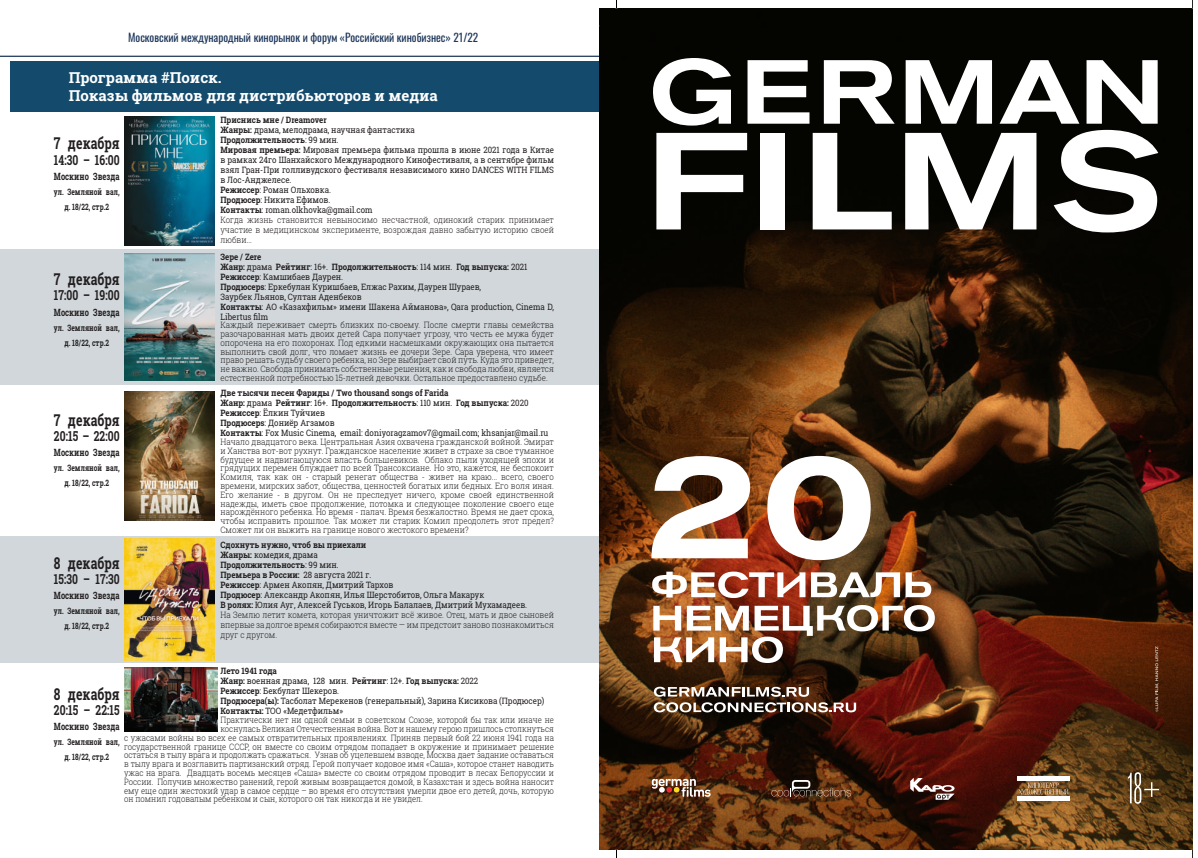
<style>
.page{position:relative;width:1198px;height:858px;background:#fff}
.page>*{position:absolute;margin:0;border:0;box-sizing:border-box;transform-origin:0 0}
.t1{font:700 16.25px "Roboto Slab";letter-spacing:.01em;color:#231f20;scale:.75 1}
.t2{font:700 15px/18px "Roboto Slab";color:#fff}
.t3{font:700 13.75px "Roboto Slab";letter-spacing:.01em;color:#231f20;scale:.75 1}
.t4{font:11.25px "Oswald";color:#1d365a}
.t5{font:700 10px "Roboto Slab";letter-spacing:.01em;color:#231f20;scale:.75 1}
.t6{font:8.75px/10px "Roboto Slab";color:#231f20;scale:.9 1}
.t7{font:300 8.75px/8.8px "Roboto Slab";color:#231f20;text-align:justify;scale:.9 1}
.t8{font:300 8.75px/8.8px "Roboto Slab";color:#231f20;scale:.88 1}
.t9{font:700 8.75px/15px "Roboto Slab";letter-spacing:.01em;color:#231f20;text-align:center;scale:.75 1}
.s1{font-weight:700}
.s2{font-weight:300}
</style>
<div class="page">
<hr style="left:0;top:56px;width:599px;height:1px;background:#1d365a">
<div style="left:11px;top:62px;width:588px;height:50px;background:#144b6d"></div>
<div style="left:0;top:249px;width:599px;height:136px;background:#d1d7da"></div>
<div style="left:0;top:536px;width:599px;height:127px;background:#d1d7da"></div>
<img style="left:124px;top:116px;width:90px;height:129px">
<img style="left:124px;top:253px;width:90px;height:127px">
<img style="left:124px;top:391px;width:90px;height:129px">
<img style="left:124px;top:538px;width:90px;height:122px">
<img style="left:124px;top:667px;width:93px;height:64px">
<svg style="left:599px;top:9px;width:593px;height:840px;background:#361c0a"></svg>
<svg style="left:652px;top:778px;width:58px;height:18px"></svg>
<svg style="left:771px;top:780px;width:80px;height:16px"></svg>
<svg style="left:1128px;top:772px;width:31px;height:31px"></svg>
<svg style="left:910px;top:777px;width:44px;height:22px"></svg>
<svg style="left:653px;top:58px;width:78px;height:68px"></svg>
<svg style="left:747px;top:60px;width:62px;height:64px"></svg>
<svg style="left:824px;top:60px;width:70px;height:64px"></svg>
<svg style="left:905px;top:60px;width:87px;height:64px"></svg>
<svg style="left:999px;top:60px;width:80px;height:64px"></svg>
<svg style="left:1086px;top:60px;width:71px;height:64px"></svg>
<svg style="left:656px;top:133px;width:91px;height:96px"></svg>
<div style="left:760px;top:133px;width:25px;height:96px;background:#fff"></div>
<svg style="left:812px;top:133px;width:79px;height:96px"></svg>
<svg style="left:905px;top:133px;width:131px;height:96px"></svg>
<svg style="left:1053px;top:130px;width:105px;height:102px"></svg>
<svg style="left:654px;top:686px;width:155px;height:10px"></svg>
<svg style="left:654px;top:702px;width:202px;height:10px"></svg>
<svg style="left:651px;top:456px;width:99px;height:102px"></svg>
<svg style="left:767px;top:456px;width:103px;height:104px"></svg>
<svg style="left:652px;top:571px;width:153px;height:27px"></svg>
<svg style="left:811px;top:572px;width:120px;height:25px"></svg>
<img style="left:653px;top:605px;width:282px;height:58px">
<hr style="left:1017px;top:776px;width:52px;height:4px;background:#fff">
<hr style="left:1017px;top:796px;width:52px;height:4px;background:#fff">
<svg style="left:1018px;top:782px;width:50px;height:13px"></svg>
<svg style="left:1155px;top:646px;width:3px;height:65px"></svg>
<p class="t4" style="left:128px;top:27px;width:352px">Московский международный кинорынок и форум «Российский кинобизнес» 21/22</p>
<h2 class="t2" style="left:69px;top:69px;width:371px">Программа #Поиск.<br>Показы фильмов для дистрибьюторов и медиа</h2>
<h1 class="t1" style="left:54px;top:131px;width:89px">7 декабря</h1>
<h3 class="t3" style="left:54px;top:151px;width:89px">14:30 – 16:00</h3>
<p class="t5" style="left:54px;top:170px;width:89px">Москино Звезда</p>
<p class="t9" style="left:54px;top:184px;width:89px">ул. Земляной вал, д. 18/22, стр.2</p>
<p class="t6" style="left:220px;top:114px;width:372px"><span class="s1">Приснись мне / Dreamover<br>Жанры:</span> драма, мелодрама, научная фантастика<br><span class="s1">Продолжительность</span>: 99 мин.<br><span class="s1">Мировая премьера:</span> Мировая премьера фильма прошла в июне 2021 года в Китае в рамках 24го Шанхайского Международного Кинофестиваля, а в сентябре фильм взял Гран-При голливудского фестиваля независимого кино DANCES WITH FILMS в Лос-Анджелесе.<br><span class="s1">Режиссер</span>: Роман Ольховка.<br><span class="s1">Продюсер</span>: Никита Ефимов.<br><span class="s1">Контакты</span>: roman.olkhovka@gmail.com<br><span class="s2">Когда жизнь становится невыносимо несчастной, одинокий старик принимает участие в медицинском эксперименте, возрождая давно забытую историю своей любви...</span></p>
<h1 class="t1" style="left:54px;top:268px;width:89px">7 декабря</h1>
<h3 class="t3" style="left:54px;top:286px;width:89px">17:00 – 19:00</h3>
<p class="t5" style="left:54px;top:305px;width:89px">Москино Звезда</p>
<p class="t9" style="left:54px;top:320px;width:89px">ул. Земляной вал, д. 18/22, стр.2</p>
<h1 class="t1" style="left:54px;top:409px;width:89px">7 декабря</h1>
<h3 class="t3" style="left:54px;top:426px;width:89px">20:15 – 22:00</h3>
<p class="t5" style="left:54px;top:445px;width:89px">Москино Звезда</p>
<p class="t9" style="left:54px;top:460px;width:89px">ул. Земляной вал, д. 18/22, стр.2</p>
<h1 class="t1" style="left:54px;top:552px;width:89px">8 декабря</h1>
<h3 class="t3" style="left:54px;top:569px;width:89px">15:30 – 17:30</h3>
<p class="t5" style="left:54px;top:588px;width:89px">Москино Звезда</p>
<p class="t9" style="left:54px;top:603px;width:89px">ул. Земляной вал, д. 18/22, стр.2</p>
<p class="t6" style="left:220px;top:251px;width:372px"><span class="s1">Зере / Zere<br>Жанр:</span> драма <span class="s1">Рейтинг</span>: 16+. <span class="s1">Продолжительность</span>: 114 мин. <span class="s1">Год выпуска:</span> 2021<br><span class="s1">Режиссер</span>: Камшибаев Даурен.<br><span class="s1">Продюсерs</span>: Еркебулан Куришбаев, Елжас Рахим, Даурен Шураев,<br>Заурбек Льянов, Султан Аденбеков<br><span class="s1">Контакты</span>: АО «Казахфильм» имени Шакена Айманова», Qara production, Cinema D, Libertus film</p>
<p class="t7" style="left:220px;top:320px;width:372px">Каждый переживает смерть близких по-своему. После смерти главы семейства разочарованная мать двоих детей Сара получает угрозу, что честь ее мужа будет опорочена на его похоронах. Под едкими насмешками окружающих она пытается выполнить свой долг, что ломает жизнь ее дочери Зере. Сара уверена, что имеет право решать судьбу своего ребенка, но Зере выбирает свой путь. Куда это приведет, не важно. Свобода принимать собственные решения, как и свобода любви, является естественной потребностью 15-летней девочки. Остальное предоставлено судьбе.</p>
<p class="t6" style="left:220px;top:388px;width:366px"><span class="s1">Две тысячи песен Фариды / Two thousand songs of Farida<br>Жанр:</span> драма <span class="s1">Рейтинг</span>: 16+. <span class="s1">Продолжительность</span>: 110 мин. <span class="s1">Год выпуска:</span> 2020<br><span class="s1">Режиссер</span>: Ëлкин Туйчиев<br><span class="s1">Продюсерs</span>: Дониёр Агзамов<br><span class="s1">Контакты</span>: Fox Music Cinema, email: doniyoragzamov7@gmail.com; khsanjar@mail.ru</p>
<p class="t7" style="left:220px;top:437px;width:372px">Начало двадцатого века. Центральная Азия охвачена гражданской войной. Эмират и Ханства вот-вот рухнут. Гражданское население живет в страхе за свое туманное будущее и надвигающуюся власть большевиков. Облако пыли уходящей эпохи и грядущих перемен блуждает по всей Трансоксиане. Но это, кажется, не беспокоит Комиля, так как он - старый ренегат общества - живет на краю... всего, своего времени, мирских забот, общества, ценностей богатых или бедных. Его воля иная.<br>Его желание - в другом. Он не преследует ничего, кроме своей единственной надежды, иметь свое продолжение, потомка и следующее поколение своего еще нарождённого ребенка. Но время - палач. Время безжалостно. Время не дает срока, чтобы исправить прошлое. Так может ли старик Комил преодолеть этот предел?<br>Сможет ли он выжить на границе нового жестокого времени?</p>
<p class="t6" style="left:220px;top:540px;width:372px"><span class="s1">Сдохнуть нужно, чтоб вы приехали<br>Жанры:</span> комедия, драма<br><span class="s1">Продолжительность</span>: 99 мин.<br><span class="s1">Премьера в Росcии:</span> 28 августа 2021 г.<br><span class="s1">Режиссер</span>: Армен Акопян, Дмитрий Тархов<br><span class="s1">Продюсер</span>: Александр Акопян, Илья Шерстобитов, Ольга Макарук<br><span class="s1">В ролях:</span> Юлия Ауг, Алексей Гуськов, Игорь Балалаев, Дмитрий Мухамадеев.<br><span class="s2">На Землю летит комета, которая уничтожит всё живое. Отец, мать и двое сыновей впервые за долгое время собираются вместе — им предстоит заново познакомиться друг с другом.</span></p>
<p class="t6" style="left:220px;top:666px;width:361px"><span class="s1">Лето 1941 года<br>Жанр:</span> военная драма, 128 мин. <span class="s1">Рейтинг</span>: 12+. <span class="s1">Год выпуска:</span> 2022<br><span class="s1">Режиссер</span>: Бекбулат Шекеров.<br><span class="s1">Продюсера(ы):</span> Тасболат Мерекенов (генеральный), Зарина Кисикова (Продюсер)<br><span class="s1">Контакты:</span> ТОО «Медетфильм»</p>
<p class="t8" style="left:220px;top:715px;width:380px">Практически нет ни одной семьи в советском Союзе, которой бы так или иначе не коснулась Великая Отечественная война. Вот и нашему герою пришлось столкнуться</p>
<h1 class="t1" style="left:54px;top:683px;width:89px">8 декабря</h1>
<h3 class="t3" style="left:54px;top:700px;width:89px">20:15 – 22:15</h3>
<p class="t5" style="left:54px;top:719px;width:89px">Москино Звезда</p>
<p class="t9" style="left:54px;top:734px;width:89px">ул. Земляной вал, д. 18/22, стр.2</p>
<p class="t8" style="left:124px;top:733px;width:490px;text-align:justify">с ужасами войны во всех ее самых отвратительных проявлениях. Приняв первый бой 22 июня 1941 года на государственной границе СССР, он вместе со своим отрядом попадает в окружение и принимает решение остаться в тылу врага и продолжать сражаться. Узнав об уцелевшем взводе, Москва дает задание оставаться в тылу врага и возглавить партизанский отряд. Герой получает кодовое имя «Саша», которое станет наводить ужас на врага. Двадцать восемь месяцев «Саша» вместе со своим отрядом проводит в лесах Белоруссии и России. Получив множество ранений, герой живым возвращается домой, в Казахстан и здесь война наносит ему еще один жестокий удар в самое сердце – во время его отсутствия умерли двое его детей, дочь, которую он помнил годовалым ребенком и сын, которого он так никогда и не увидел.</p>
</div>
